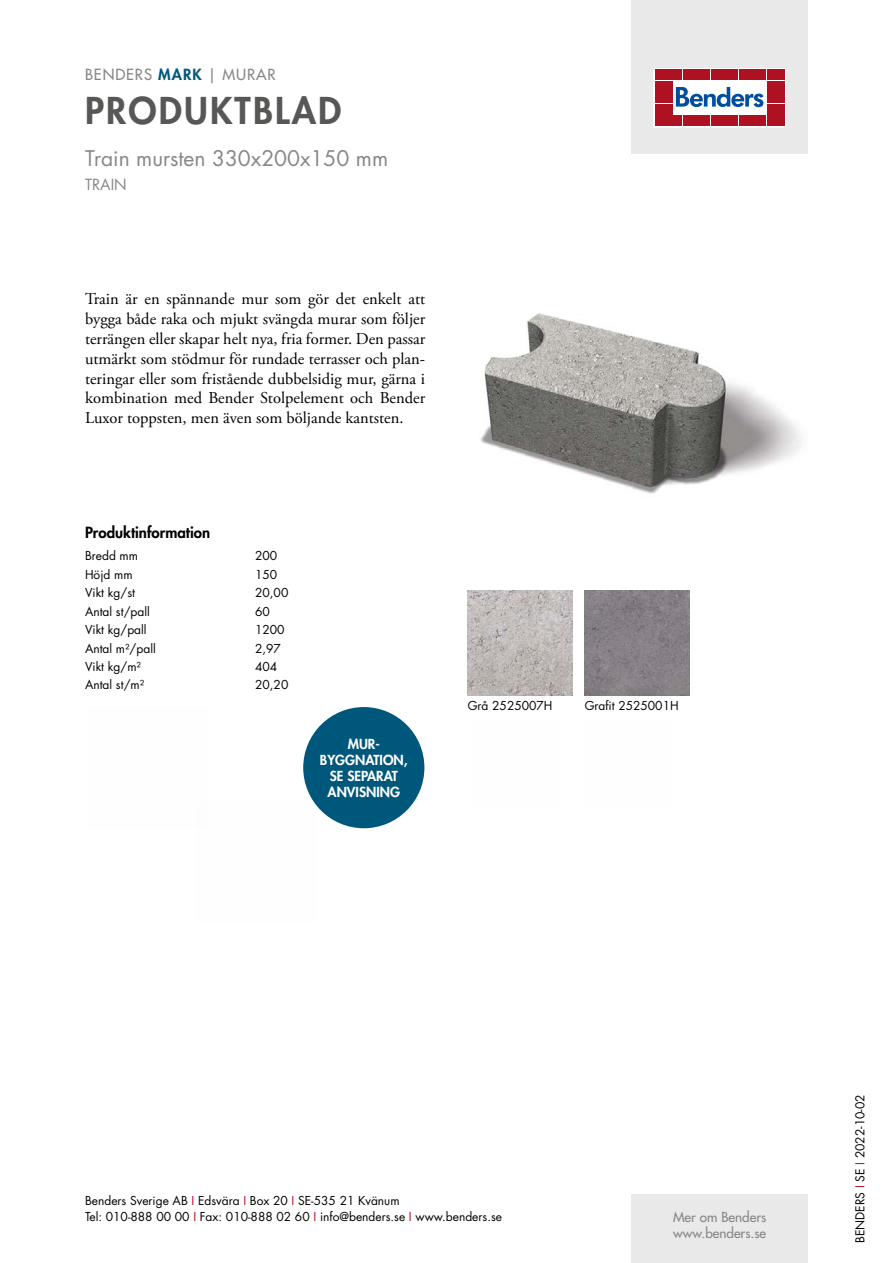
<style>
.page{position:relative;width:893px;height:1263px;background:#fff}
.page>*{position:absolute;margin:0;border:0;box-sizing:border-box;transform-origin:0 0}
.t1{font:800 36px "Futura Std";letter-spacing:.06em;color:#575756}
.t2{font:21px "Futura Std";color:#878787}
.t3{font:16.5px/19.8px "Adobe Garamond Pro";color:#000;text-align:justify}
.t4{font:800 15px "Futura Std";color:#000}
.t5{font:500 15px "Futura Std";letter-spacing:.06em;color:#878787}
.t6{font:15px "Futura Std";color:#878787}
.t7{font:800 13.5px/16.2px "Futura Std";color:#fff;text-align:center}
.t8{font:500 13.5px/16.2px "Futura Std";color:#878787}
.t9{font:12px/16.5px "Futura Std";color:#000}
.s1{font-weight:800;color:#00577c}
.s2{color:#ae1122}
</style>
<div class="page">
<div style="left:631px;top:0;width:177px;height:153px;background:#e9e9e9"></div>
<div style="left:631px;top:1195px;width:177px;height:68px;background:#e9e9e9"></div>
<svg style="left:656px;top:70px;width:128px;height:55px;background:#ebc5ca"></svg>
<div style="left:654px;top:68px;width:132px;height:59px;border:1px solid #fff"></div>
<div style="left:655px;top:70px;width:8px;height:10px;background:#ae1122"></div>
<div style="left:664px;top:70px;width:8px;height:10px;background:#ae1122"></div>
<div style="left:655px;top:81px;width:8px;height:10px;background:#ae1122"></div>
<div style="left:664px;top:81px;width:8px;height:10px;background:#ae1122"></div>
<div style="left:655px;top:93px;width:8px;height:10px;background:#ae1122"></div>
<div style="left:664px;top:93px;width:8px;height:10px;background:#ae1122"></div>
<div style="left:655px;top:104px;width:8px;height:11px;background:#ae1122"></div>
<div style="left:664px;top:104px;width:8px;height:11px;background:#ae1122"></div>
<div style="left:655px;top:116px;width:8px;height:10px;background:#ae1122"></div>
<div style="left:664px;top:116px;width:8px;height:10px;background:#ae1122"></div>
<div style="left:674px;top:70px;width:8px;height:10px;background:#ae1122"></div>
<div style="left:683px;top:70px;width:8px;height:10px;background:#ae1122"></div>
<div style="left:692px;top:70px;width:8px;height:10px;background:#ae1122"></div>
<div style="left:702px;top:70px;width:8px;height:10px;background:#ae1122"></div>
<div style="left:711px;top:70px;width:8px;height:10px;background:#ae1122"></div>
<div style="left:720px;top:70px;width:8px;height:10px;background:#ae1122"></div>
<div style="left:730px;top:70px;width:8px;height:10px;background:#ae1122"></div>
<div style="left:739px;top:70px;width:8px;height:10px;background:#ae1122"></div>
<div style="left:748px;top:70px;width:8px;height:10px;background:#ae1122"></div>
<div style="left:758px;top:70px;width:8px;height:10px;background:#ae1122"></div>
<div style="left:674px;top:116px;width:8px;height:10px;background:#ae1122"></div>
<div style="left:683px;top:116px;width:8px;height:10px;background:#ae1122"></div>
<div style="left:692px;top:116px;width:8px;height:10px;background:#ae1122"></div>
<div style="left:702px;top:116px;width:8px;height:10px;background:#ae1122"></div>
<div style="left:711px;top:116px;width:8px;height:10px;background:#ae1122"></div>
<div style="left:720px;top:116px;width:8px;height:10px;background:#ae1122"></div>
<div style="left:730px;top:116px;width:8px;height:10px;background:#ae1122"></div>
<div style="left:739px;top:116px;width:8px;height:10px;background:#ae1122"></div>
<div style="left:748px;top:116px;width:8px;height:10px;background:#ae1122"></div>
<div style="left:758px;top:116px;width:8px;height:10px;background:#ae1122"></div>
<div style="left:767px;top:70px;width:8px;height:10px;background:#ae1122"></div>
<div style="left:776px;top:70px;width:8px;height:10px;background:#ae1122"></div>
<div style="left:767px;top:81px;width:8px;height:10px;background:#ae1122"></div>
<div style="left:776px;top:81px;width:8px;height:10px;background:#ae1122"></div>
<div style="left:767px;top:93px;width:8px;height:10px;background:#ae1122"></div>
<div style="left:776px;top:93px;width:8px;height:10px;background:#ae1122"></div>
<div style="left:767px;top:104px;width:8px;height:11px;background:#ae1122"></div>
<div style="left:776px;top:104px;width:8px;height:11px;background:#ae1122"></div>
<div style="left:767px;top:116px;width:8px;height:10px;background:#ae1122"></div>
<div style="left:776px;top:116px;width:8px;height:10px;background:#ae1122"></div>
<svg style="left:676px;top:87px;width:87px;height:20px;background:#89add2"></svg>
<div style="left:303px;top:707px;width:121px;height:121px;background:#00577c;border-radius:50%"></div>
<img style="left:480px;top:313px;width:321px;height:181px">
<img style="left:468px;top:590px;width:105px;height:105px">
<img style="left:585px;top:590px;width:105px;height:105px">
<p class="t5" style="left:85px;top:65px;width:192px">BENDERS <span class="s1">MARK</span> | MURAR</p>
<h1 class="t1" style="left:85px;top:87px;width:258px">PRODUKTBLAD</h1>
<p class="t2" style="left:85px;top:144px;width:305px">Train mursten 330x200x150 mm</p>
<p class="t6" style="left:85px;top:175px;width:43px">TRAIN</p>
<p class="t3" style="left:85px;top:290px;width:342px">Train är en spännande mur som gör det enkelt att bygga både raka och mjukt svängda murar som följer terrängen eller skapar helt nya, fria former. Den passar utmärkt som stödmur för rundade terrasser och plan&shy;teringar eller som fristående dubbelsidig mur, gärna i kombination med Bender Stolpelement och Bender Luxor toppsten, men även som böljande kantsten.</p>
<p class="t4" style="left:85px;top:522px;width:127px">Produktinformation</p>
<p class="t9" style="left:85px;top:548px;width:55px">Bredd mm</p>
<p class="t9" style="left:255px;top:548px;width:24px">200</p>
<p class="t9" style="left:85px;top:566px;width:49px">Höjd mm</p>
<p class="t9" style="left:255px;top:566px;width:24px">150</p>
<p class="t9" style="left:85px;top:585px;width:51px">Vikt kg/st</p>
<p class="t9" style="left:255px;top:585px;width:35px">20,00</p>
<p class="t9" style="left:85px;top:603px;width:66px">Antal st/pall</p>
<p class="t9" style="left:255px;top:603px;width:16px">60</p>
<p class="t9" style="left:85px;top:621px;width:63px">Vikt kg/pall</p>
<p class="t9" style="left:255px;top:621px;width:31px">1200</p>
<p class="t9" style="left:85px;top:640px;width:72px">Antal m²/pall</p>
<p class="t9" style="left:255px;top:640px;width:27px">2,97</p>
<p class="t9" style="left:85px;top:658px;width:57px">Vikt kg/m²</p>
<p class="t9" style="left:255px;top:658px;width:24px">404</p>
<p class="t9" style="left:85px;top:677px;width:61px">Antal st/m²</p>
<p class="t9" style="left:255px;top:677px;width:35px">20,20</p>
<p class="t7" style="left:320px;top:736px;width:89px">MUR-<br>BYGGNATION,<br>SE SEPARAT<br>ANVISNING</p>
<p class="t9" style="left:468px;top:697px;width:86px">Grå 2525007H</p>
<p class="t9" style="left:585px;top:697px;width:95px">Grafit 2525001H</p>
<p class="t9" style="left:85px;top:1192px;width:418px">Benders Sverige AB <span class="s2">I</span> Edsvära <span class="s2">I</span> Box 20 <span class="s2">I</span> SE-535 21 Kvänum<br>Tel: 010-888 00 00 <span class="s2">I</span> Fax: 010-888 02 60 <span class="s2">I</span> info@benders.se <span class="s2">I</span> www.benders.se</p>
<p class="t8" style="left:673px;top:1209px;width:95px">Mer om Benders www.benders.se</p>
<p class="t9" style="left:852px;top:1243px;width:150px;rotate:-90deg">BENDERS <span class="s2">I</span> SE <span class="s2">I</span> 2022-10-02</p>
</div>
